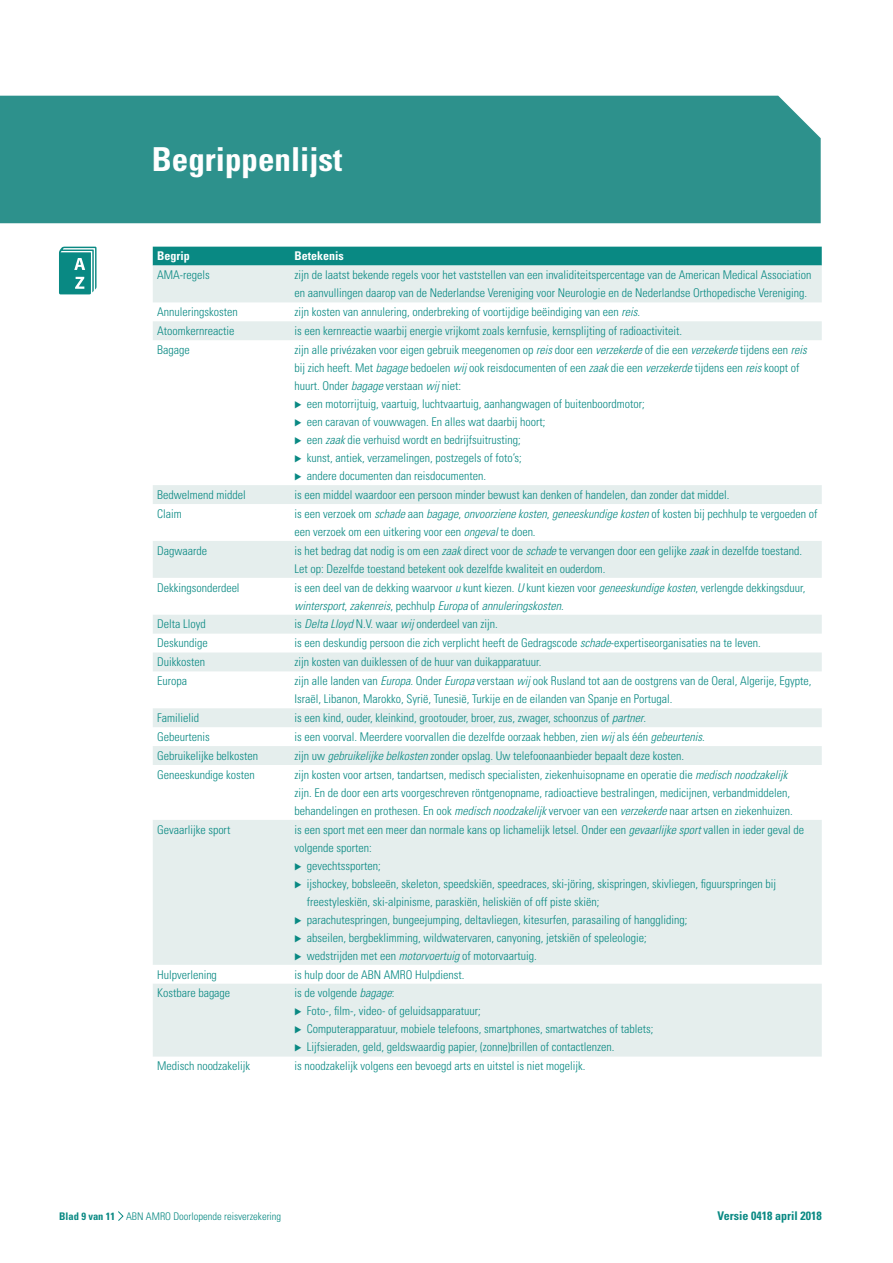
<style>
.page{position:relative;width:893px;height:1263px;background:#fff}
.page>*{position:absolute;margin:0;border:0;box-sizing:border-box;transform-origin:0 0}
.t1{font:700 condensed 33px "Univers LT Std";color:#fff}
.t2{font:300 condensed 12px/18px "Univers LT Std";color:#098983}
.t3{font:700 condensed 12px "Univers LT Std";color:#098983}
.t4{font:700 condensed 12px "Univers LT Std";color:#fff}
.t5{font:300 condensed 10.5px "Univers LT Std";color:#098983}
.s1{font-style:italic}
.s2{font-weight:700}
</style>
<div class="page">
<div style="left:0;top:96px;width:821px;height:127px;background:#2d918c"></div>
<svg style="left:59px;top:247px;width:38px;height:48px;background:#3ea29e"></svg>
<div style="left:153px;top:247px;width:669px;height:19px;background:#098983"></div>
<svg style="left:153px;top:266px;width:669px;height:790px;fill:#e5eeed"></svg>
<svg style="left:118px;top:1211px;width:6px;height:10px"></svg>
<svg style="left:295px;top:401px;width:6px;height:7px"></svg>
<svg style="left:295px;top:419px;width:6px;height:7px"></svg>
<svg style="left:295px;top:437px;width:6px;height:7px"></svg>
<svg style="left:295px;top:455px;width:6px;height:7px"></svg>
<svg style="left:295px;top:473px;width:6px;height:7px"></svg>
<svg style="left:295px;top:863px;width:6px;height:7px"></svg>
<svg style="left:295px;top:881px;width:6px;height:7px"></svg>
<svg style="left:295px;top:917px;width:6px;height:7px"></svg>
<svg style="left:295px;top:935px;width:6px;height:7px"></svg>
<svg style="left:295px;top:953px;width:6px;height:7px"></svg>
<svg style="left:295px;top:1008px;width:6px;height:8px"></svg>
<svg style="left:295px;top:1026px;width:6px;height:8px"></svg>
<svg style="left:295px;top:1044px;width:6px;height:8px"></svg>
<h1 class="t1" style="left:152px;top:139px;width:192px">Begrippenlijst</h1>
<p class="t4" style="left:157px;top:249px;width:34px">Begrip</p>
<p class="t4" style="left:294px;top:249px;width:51px">Betekenis</p>
<p class="t2" style="left:157px;top:266px;width:54px">AMA-regels</p>
<p class="t2" style="left:294px;top:266px;width:519px">zijn de laatst bekende regels voor het vaststellen van een invaliditeitspercentage van de American Medical Association en aanvullingen daarop van de Nederlandse Vereniging voor Neurologie en de Nederlandse Orthopedische Vereniging.</p>
<p class="t2" style="left:157px;top:303px;width:82px">Annuleringskosten</p>
<p class="t2" style="left:294px;top:303px;width:347px">zijn kosten van annulering, onderbreking of voortijdige beëindiging van een <span class="s1">reis</span>.</p>
<p class="t2" style="left:157px;top:322px;width:79px">Atoomkernreactie</p>
<p class="t2" style="left:294px;top:322px;width:389px">is een kernreactie waarbij energie vrijkomt zoals kernfusie, kernsplijting of radioactiviteit.</p>
<p class="t2" style="left:157px;top:341px;width:34px">Bagage</p>
<p class="t2" style="left:294px;top:341px;width:514px">zijn alle privézaken voor eigen gebruik meegenomen op <span class="s1">reis</span> door een <span class="s1">verzekerde</span> of die een <span class="s1">verzekerde</span> tijdens een <span class="s1">reis</span></p>
<p class="t2" style="left:294px;top:359px;width:506px">bij zich heeft. Met <span class="s1">bagage</span> bedoelen <span class="s1">wij</span> ook reisdocumenten of een <span class="s1">zaak</span> die een <span class="s1">verzekerde</span> tijdens een <span class="s1">reis</span> koopt of</p>
<p class="t2" style="left:294px;top:377px;width:168px">huurt. Onder <span class="s1">bagage</span> verstaan <span class="s1">wij</span> niet:</p>
<p class="t2" style="left:307px;top:395px;width:339px">een motorrijtuig, vaartuig, luchtvaartuig, aanhangwagen of buitenboordmotor;</p>
<p class="t2" style="left:307px;top:413px;width:240px">een caravan of vouwwagen. En alles wat daarbij hoort;</p>
<p class="t2" style="left:307px;top:431px;width:215px">een <span class="s1">zaak</span> die verhuisd wordt en bedrijfsuitrusting;</p>
<p class="t2" style="left:307px;top:449px;width:216px">kunst, antiek, verzamelingen, postzegels of foto’s;</p>
<p class="t2" style="left:307px;top:467px;width:181px">andere documenten dan reisdocumenten.</p>
<p class="t2" style="left:157px;top:486px;width:90px">Bedwelmend middel</p>
<p class="t2" style="left:294px;top:486px;width:437px">is een middel waardoor een persoon minder bewust kan denken of handelen, dan zonder dat middel.</p>
<p class="t2" style="left:157px;top:505px;width:26px">Claim</p>
<p class="t2" style="left:294px;top:505px;width:524px">is een verzoek om <span class="s1">schade</span> aan <span class="s1">bagage</span>, <span class="s1">onvoorziene kosten</span>, <span class="s1">geneeskundige kosten</span> of kosten bij pechhulp te vergoeden of een verzoek om een uitkering voor een <span class="s1">ongeval</span> te doen.</p>
<p class="t2" style="left:157px;top:541px;width:51px">Dagwaarde</p>
<p class="t2" style="left:294px;top:541px;width:509px">is het bedrag dat nodig is om een <span class="s1">zaak</span> direct voor de <span class="s1">schade</span> te vervangen door een gelijke <span class="s1">zaak</span> in dezelfde toestand.<br>Let op: Dezelfde toestand betekent ook dezelfde kwaliteit en ouderdom.</p>
<p class="t2" style="left:157px;top:578px;width:84px">Dekkingsonderdeel</p>
<p class="t2" style="left:294px;top:578px;width:512px">is een deel van de dekking waarvoor <span class="s1">u</span> kunt kiezen. <span class="s1">U</span> kunt kiezen voor <span class="s1">geneeskundige kosten</span>, verlengde dekkingsduur, <span class="s1">wintersport</span>, <span class="s1">zakenreis</span>, pechhulp <span class="s1">Europa</span> of <span class="s1">annuleringskosten</span>.</p>
<p class="t2" style="left:157px;top:615px;width:50px">Delta Lloyd</p>
<p class="t2" style="left:294px;top:615px;width:205px">is <span class="s1">Delta Lloyd</span> N.V. waar <span class="s1">wij</span> onderdeel van zijn.</p>
<p class="t2" style="left:157px;top:634px;width:52px">Deskundige</p>
<p class="t2" style="left:294px;top:634px;width:468px">is een deskundig persoon die zich verplicht heeft de Gedragscode <span class="s1">schade</span>-expertiseorganisaties na te leven.</p>
<p class="t2" style="left:157px;top:653px;width:49px">Duikkosten</p>
<p class="t2" style="left:294px;top:653px;width:248px">zijn kosten van duiklessen of de huur van duikapparatuur.</p>
<p class="t2" style="left:157px;top:672px;width:31px">Europa</p>
<p class="t2" style="left:294px;top:672px;width:518px">zijn alle landen van <span class="s1">Europa</span>. Onder <span class="s1">Europa</span> verstaan <span class="s1">wij</span> ook Rusland tot aan de oostgrens van de Oeral, Algerije, Egypte,<br>Israël, Libanon, Marokko, Syrië, Tunesië, Turkije en de eilanden van Spanje en Portugal.</p>
<p class="t2" style="left:157px;top:709px;width:43px">Familielid</p>
<p class="t2" style="left:294px;top:709px;width:353px">is een kind, ouder, kleinkind, grootouder, broer, zus, zwager, schoonzus of <span class="s1">partner</span>.</p>
<p class="t2" style="left:157px;top:728px;width:54px">Gebeurtenis</p>
<p class="t2" style="left:294px;top:728px;width:412px">is een voorval. Meerdere voorvallen die dezelfde oorzaak hebben, zien <span class="s1">wij</span> als één <span class="s1">gebeurtenis</span>.</p>
<p class="t2" style="left:157px;top:747px;width:103px">Gebruikelijke belkosten</p>
<p class="t2" style="left:294px;top:747px;width:391px">zijn uw <span class="s1">gebruikelijke belkosten</span> zonder opslag. Uw telefoonaanbieder bepaalt deze kosten.</p>
<p class="t2" style="left:157px;top:765px;width:99px">Geneeskundige kosten</p>
<p class="t2" style="left:294px;top:765px;width:500px">zijn kosten voor artsen, tandartsen, medisch specialisten, ziekenhuisopname en operatie die <span class="s1">medisch noodzakelijk </span>zijn. En de door een arts voorgeschreven röntgenopname, radioactieve bestralingen, medicijnen, verbandmiddelen, behandelingen en prothesen. En ook <span class="s1">medisch noodzakelijk</span> vervoer van een <span class="s1">verzekerde</span> naar artsen en ziekenhuizen.</p>
<p class="t2" style="left:157px;top:820px;width:75px">Gevaarlijke sport</p>
<p class="t2" style="left:294px;top:820px;width:511px">is een sport met een meer dan normale kans op lichamelijk letsel. Onder een <span class="s1">gevaarlijke sport</span> vallen in ieder geval de</p>
<p class="t2" style="left:294px;top:838px;width:79px">volgende sporten:</p>
<p class="t2" style="left:307px;top:856px;width:75px">gevechtssporten;</p>
<p class="t2" style="left:307px;top:874px;width:471px">ijshockey, bobsleeën, skeleton, speedskiën, speedraces, ski-jöring, skispringen, skivliegen, figuurspringen bij</p>
<p class="t2" style="left:307px;top:892px;width:294px">freestyleskiën, ski-alpinisme, paraskiën, heliskiën of off piste skiën;</p>
<p class="t2" style="left:307px;top:910px;width:382px">parachutespringen, bungeejumping, deltavliegen, kitesurfen, parasailing of hanggliding;</p>
<p class="t2" style="left:307px;top:928px;width:341px">abseilen, bergbeklimming, wildwatervaren, canyoning, jetskiën of speleologie;</p>
<p class="t2" style="left:307px;top:946px;width:231px">wedstrijden met een <span class="s1">motorvoertuig</span> of motorvaartuig.</p>
<p class="t2" style="left:157px;top:965px;width:61px">Hulpverlening</p>
<p class="t2" style="left:294px;top:965px;width:171px">is hulp door de ABN AMRO Hulpdienst.</p>
<p class="t2" style="left:157px;top:984px;width:75px">Kostbare bagage</p>
<p class="t2" style="left:307px;top:984px;width:348px;text-indent:-13px">is de volgende <span class="s1">bagage</span>:<br>Foto-, film-, video- of geluidsapparatuur;<br>Computerapparatuur, mobiele telefoons, smartphones, smartwatches of tablets; Lijfsieraden, geld, geldswaardig papier, (zonne)brillen of contactlenzen.</p>
<p class="t2" style="left:157px;top:1057px;width:95px">Medisch noodzakelijk</p>
<p class="t2" style="left:294px;top:1057px;width:293px">is noodzakelijk volgens een bevoegd arts en uitstel is niet mogelijk.</p>
<p class="t5" style="left:59px;top:1210px;width:224px"><span class="s2">Blad 9 van 11</span> ABN AMRO Doorlopende reisverzekering</p>
<p class="t3" style="left:718px;top:1208px;width:106px">Versie 0418 april 2018</p>
</div>
